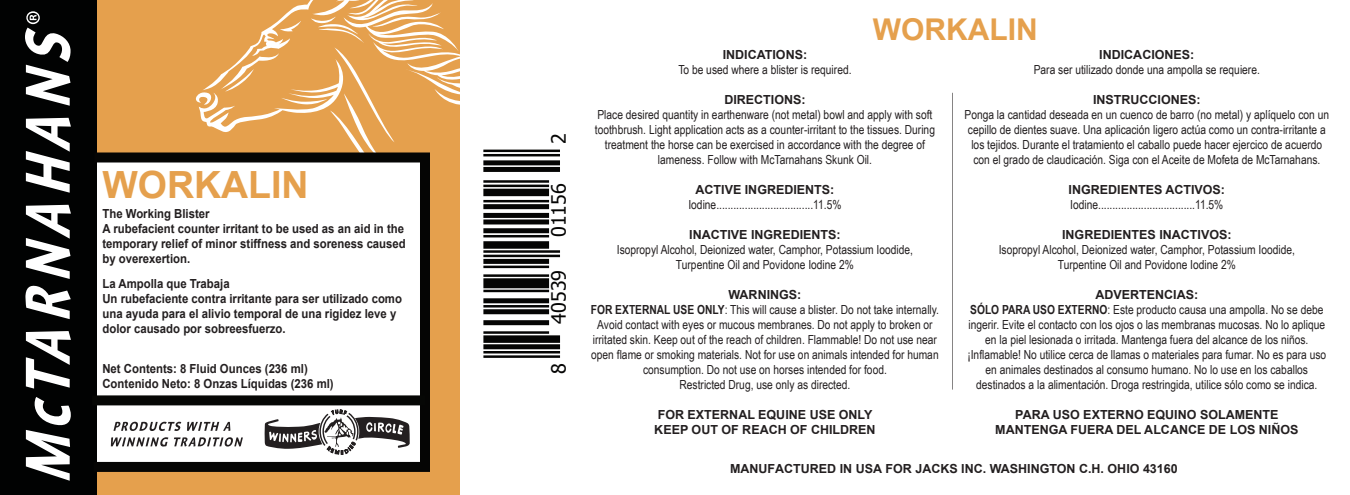
<style>
.page{position:relative;width:1350px;height:495px;background:#fff}
.page>*{position:absolute;margin:0;border:0;box-sizing:border-box;transform-origin:0 0}
.t1{font:700 37.5px "Arial";color:#e5a04d}
.t2{font:700 30px "Arial";color:#e5a04d}
.t3{font:19.75px "Tahoma";color:#050504}
.t4{font:12.5px/15px "Arial Narrow";color:#231f20;text-align:center}
.t5{font:700 12.5px/15px "Arial";color:#231f20;scale:.91 1}
.t6{font:700 12.5px/15px "Arial";color:#231f20;text-align:center}
.s1{font-weight:700}
</style>
<div class="page">
<div style="left:90px;top:0;width:370px;height:495px;background:#e5a04d"></div>
<div style="left:87px;top:160px;width:339px;height:307px;background:#fff"></div>
<div style="left:0;top:0;width:97px;height:495px;background:#010202"></div>
<svg style="left:113px;top:422px;width:68px;height:9px"></svg>
<svg style="left:187px;top:422px;width:43px;height:9px"></svg>
<svg style="left:111px;top:437px;width:57px;height:10px"></svg>
<svg style="left:174px;top:437px;width:69px;height:10px"></svg>
<svg style="left:265px;top:405px;width:145px;height:50px"></svg>
<svg style="left:195px;top:0;width:265px;height:153px"></svg>
<div style="left:89px;top:153px;width:341px;height:319px;border:10px solid #050504"></div>
<hr style="left:952px;top:93px;width:1px;height:297px;background:#231f20">
<svg style="left:26px;top:397px;width:45px;height:84px"></svg>
<svg style="left:26px;top:331px;width:45px;height:58px"></svg>
<svg style="left:25px;top:205px;width:46px;height:114px"></svg>
<svg style="left:26px;top:118px;width:45px;height:75px"></svg>
<svg style="left:25px;top:11px;width:46px;height:95px"></svg>
<div style="left:92px;top:395px;width:333px;height:10px;background:#060705"></div>
<hr style="left:483px;top:351px;width:77px;height:3px;background:#050504">
<hr style="left:483px;top:355px;width:77px;height:3px;background:#050504">
<div style="left:483px;top:344px;width:77px;height:5px;background:#050504"></div>
<div style="left:483px;top:335px;width:77px;height:8px;background:#050504"></div>
<hr style="left:483px;top:331px;width:66px;height:3px;background:#050504">
<div style="left:483px;top:309px;width:66px;height:5px;background:#050504"></div>
<div style="left:483px;top:320px;width:66px;height:5px;background:#050504"></div>
<hr style="left:483px;top:305px;width:66px;height:3px;background:#050504">
<div style="left:483px;top:298px;width:66px;height:5px;background:#050504"></div>
<hr style="left:483px;top:290px;width:66px;height:2px;background:#050504">
<div style="left:483px;top:278px;width:66px;height:10px;background:#050504"></div>
<hr style="left:483px;top:266px;width:66px;height:2px;background:#050504">
<hr style="left:483px;top:274px;width:66px;height:3px;background:#050504">
<div style="left:483px;top:259px;width:66px;height:5px;background:#050504"></div>
<hr style="left:483px;top:250px;width:77px;height:3px;background:#050504">
<hr style="left:483px;top:255px;width:77px;height:2px;background:#050504">
<div style="left:483px;top:241px;width:66px;height:8px;background:#050504"></div>
<hr style="left:483px;top:235px;width:66px;height:2px;background:#050504">
<div style="left:483px;top:204px;width:66px;height:5px;background:#050504"></div>
<div style="left:483px;top:213px;width:66px;height:5px;background:#050504"></div>
<div style="left:483px;top:219px;width:66px;height:5px;background:#050504"></div>
<div style="left:483px;top:228px;width:66px;height:5px;background:#050504"></div>
<hr style="left:483px;top:200px;width:66px;height:2px;background:#050504">
<div style="left:483px;top:189px;width:66px;height:7px;background:#050504"></div>
<hr style="left:483px;top:180px;width:66px;height:3px;background:#050504">
<hr style="left:483px;top:185px;width:66px;height:2px;background:#050504">
<div style="left:483px;top:160px;width:77px;height:5px;background:#050504"></div>
<div style="left:483px;top:167px;width:77px;height:5px;background:#050504"></div>
<hr style="left:483px;top:150px;width:77px;height:2px;background:#050504">
<hr style="left:483px;top:154px;width:77px;height:2px;background:#050504">
<h1 class="t1" style="left:102px;top:160px;width:208px">WORKALIN</h1>
<p class="t5" style="left:102px;top:207px;width:335px">The Working Blister<br>A rubefacient counter irritant to be used as an aid in the temporary relief of minor stiffness and soreness caused by overexertion.</p>
<p class="t5" style="left:102px;top:277px;width:331px">La Ampolla que Trabaja<br>Un rubefaciente contra irritante para ser utilizado como una ayuda para el alivio temporal de una rigidez leve y dolor causado por sobreesfuerzo.</p>
<p class="t5" style="left:102px;top:362px;width:256px">Net Contents: 8 Fluid Ounces (236 ml)<br>Contenido Neto: 8 Onzas Líquidas (236 ml)</p>
<h3 class="t3" style="left:545px;top:144px;width:12px;rotate:-90deg">2</h3>
<h3 class="t3" style="left:545px;top:237px;width:55px;rotate:-90deg">01156</h3>
<h3 class="t3" style="left:545px;top:324px;width:55px;rotate:-90deg">40539</h3>
<h3 class="t3" style="left:545px;top:374px;width:12px;rotate:-90deg">8</h3>
<h2 class="t2" style="left:873px;top:10px;width:166px">WORKALIN</h2>
<p class="t6" style="left:723px;top:48px;width:86px">INDICATIONS:</p>
<p class="t4" style="left:678px;top:62px;width:175px">To be used where a blister is required.</p>
<p class="t6" style="left:724px;top:93px;width:83px">DIRECTIONS:</p>
<p class="t4" style="left:595px;top:107px;width:342px">Place desired quantity in earthenware (not metal) bowl and apply with soft toothbrush. Light application acts as a counter-irritant to the tissues. During treatment the horse can be exercised in accordance with the degree of lameness. Follow with McTarnahans Skunk Oil.</p>
<p class="t6" style="left:696px;top:183px;width:140px">ACTIVE INGREDIENTS:</p>
<p class="t4" style="left:688px;top:197px;width:155px">Iodine..................................11.5%</p>
<p class="t6" style="left:689px;top:228px;width:153px">INACTIVE INGREDIENTS:</p>
<p class="t4" style="left:617px;top:242px;width:298px">Isopropyl Alcohol, Deionized water, Camphor, Potassium Ioodide,<br>Turpentine Oil and Povidone Iodine 2%</p>
<p class="t6" style="left:729px;top:288px;width:74px">WARNINGS:</p>
<p class="t4" style="left:591px;top:302px;width:350px"><span class="s1">FOR EXTERNAL USE ONLY</span>: This will cause a blister. Do not take internally.<br>Avoid contact with eyes or mucous membranes. Do not apply to broken or irritated skin. Keep out of the reach of children. Flammable! Do not use near open flame or smoking materials. Not for use on animals intended for human consumption. Do not use on horses intended for food.<br>Restricted Drug, use only as directed.</p>
<p class="t6" style="left:654px;top:408px;width:223px;text-align:left">FOR EXTERNAL EQUINE USE ONLY<br>KEEP OUT OF REACH OF CHILDREN</p>
<p class="t6" style="left:1099px;top:47px;width:97px">INDICACIONES:</p>
<p class="t4" style="left:1034px;top:62px;width:228px">Para ser utilizado donde una ampolla se requiere.</p>
<p class="t6" style="left:1093px;top:92px;width:109px">INSTRUCCIONES:</p>
<p class="t4" style="left:965px;top:107px;width:366px">Ponga la cantidad deseada en un cuenco de barro (no metal) y aplíquelo con un cepillo de dientes suave. Una aplicación ligero actúa como un contra-irritante a los tejidos. Durante el tratamiento el caballo puede hacer ejercico de acuerdo con el grado de claudicación. Siga con el Aceite de Mofeta de McTarnahans.</p>
<p class="t6" style="left:1069px;top:182px;width:158px">INGREDIENTES ACTIVOS:</p>
<p class="t4" style="left:1070px;top:197px;width:155px">Iodine..................................11.5%</p>
<p class="t6" style="left:1062px;top:227px;width:171px">INGREDIENTES INACTIVOS:</p>
<p class="t4" style="left:999px;top:242px;width:298px">Isopropyl Alcohol, Deionized water, Camphor, Potassium Ioodide,<br>Turpentine Oil and Povidone Iodine 2%</p>
<p class="t6" style="left:1095px;top:287px;width:104px">ADVERTENCIAS:</p>
<p class="t4" style="left:967px;top:302px;width:360px"><span class="s1">SÓLO PARA USO EXTERNO</span>: Este producto causa una ampolla. No se debe ingerir. Evite el contacto con los ojos o las membranas mucosas. No lo aplique en la piel lesionada o irritada. Mantenga fuera del alcance de los niños. ¡Inflamable! No utilice cerca de llamas o materiales para fumar. No es para uso en animales destinados al consumo humano. No lo use en los caballos destinados a la alimentación. Droga restringida, utilice sólo como se indica.</p>
<p class="t6" style="left:995px;top:407px;width:305px">PARA USO EXTERNO EQUINO SOLAMENTE<br>MANTENGA FUERA DEL ALCANCE DE LOS NIÑOS</p>
<p class="t6" style="left:730px;top:462px;width:449px">MANUFACTURED IN USA FOR JACKS INC. WASHINGTON C.H. OHIO 43160</p>
</div>
